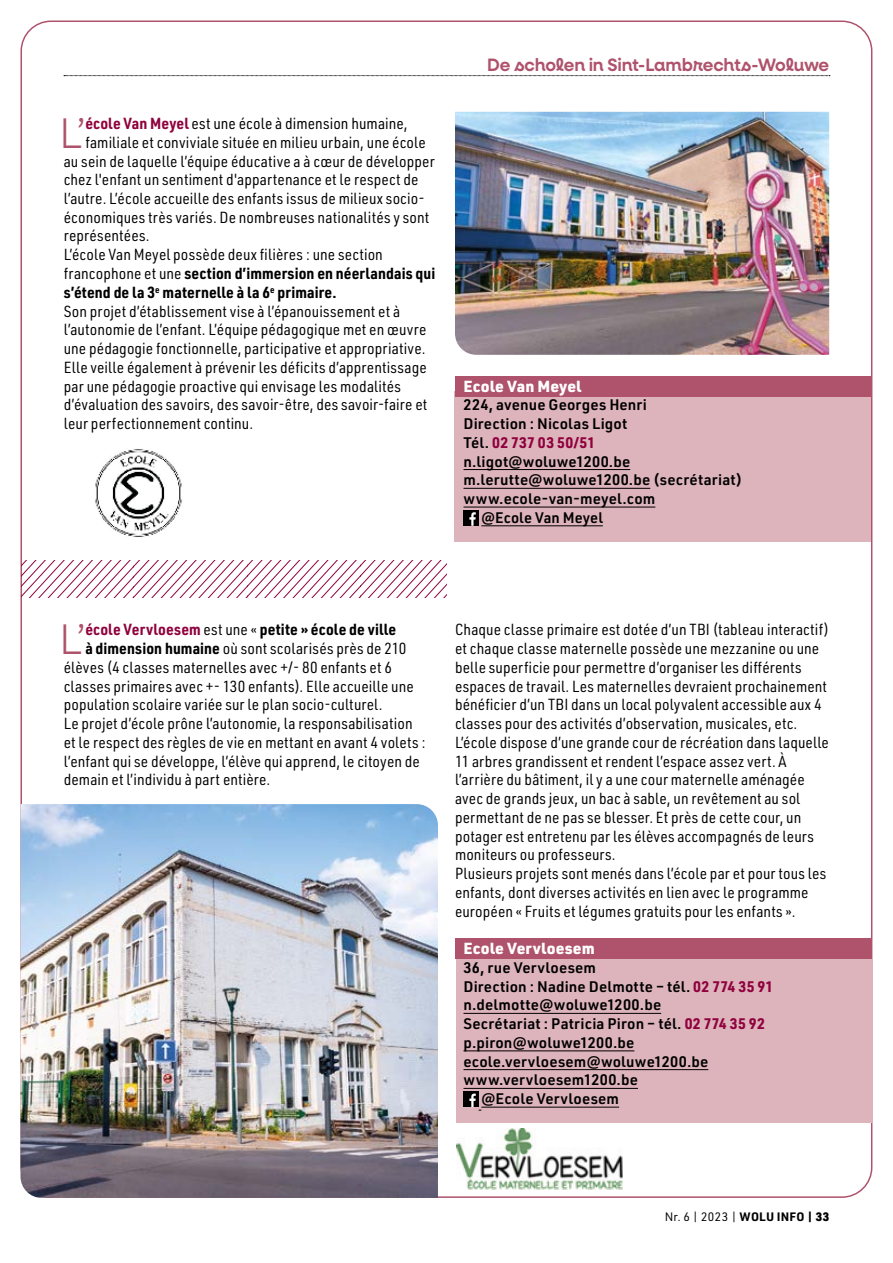
<style>
.page{position:relative;width:893px;height:1263px;background:#fff}
.page>*{position:absolute;margin:0;border:0;box-sizing:border-box;transform-origin:0 0}
.t1{font:300 42.9px "Neulis Cursive";color:#af526b}
.t2{font:600 18px "Neulis Cursive";letter-spacing:-.01em;color:#af526b}
.t3{font:15.75px/18.8px "URWDIN Semi Cond";letter-spacing:.01em;color:#000}
.t4{font:700 15.75px "URWDIN Semi Cond";letter-spacing:.01em;color:#000}
.t5{font:900 15.75px "URWDIN";letter-spacing:.005em;color:#fff}
.t6{font:600 15px "URWDIN";letter-spacing:.015em;color:#000}
.t7{font:700 15px "URWDIN";letter-spacing:.02em;color:#8f023d}
.t8{font:12px "URWDIN";letter-spacing:.03em;color:#000}
.s1{font-weight:700;color:#8f023d}
.s2{font-weight:400}
.s3{font-weight:600;color:#000}
.s4{color:#8f023d}
.s5{font-weight:700}
.s6{font-weight:900}
</style>
<div class="page">
<svg style="left:64px;top:75px;width:766px;height:1px"></svg>
<div style="left:455px;top:392px;width:416px;height:150px;background:#ddb3bc"></div>
<div style="left:456px;top:940px;width:416px;height:183px;background:#ddb3bc"></div>
<div style="left:455px;top:376px;width:417px;height:20px;background:#af526b"></div>
<hr style="left:463px;top:469px;width:167px;height:1px;background:#000">
<hr style="left:463px;top:488px;width:187px;height:1px;background:#000">
<hr style="left:463px;top:507px;width:192px;height:1px;background:#000">
<hr style="left:481px;top:525px;width:122px;height:1px;background:#000">
<div style="left:463px;top:510px;width:16px;height:15px;background:#000"></div>
<svg style="left:469px;top:512px;width:7px;height:14px"></svg>
<div style="left:455px;top:939px;width:417px;height:20px;background:#af526b"></div>
<hr style="left:463px;top:1013px;width:198px;height:1px;background:#000">
<hr style="left:463px;top:1050px;width:171px;height:1px;background:#000">
<hr style="left:463px;top:1069px;width:245px;height:1px;background:#000">
<hr style="left:463px;top:1088px;width:175px;height:1px;background:#000">
<hr style="left:481px;top:1107px;width:138px;height:1px;background:#000">
<div style="left:463px;top:1091px;width:16px;height:16px;background:#000"></div>
<svg style="left:469px;top:1093px;width:12px;height:18px"></svg>
<img style="left:455px;top:112px;width:374px;height:243px">
<img style="left:21px;top:804px;width:417px;height:394px">
<svg style="left:22px;top:560px;width:424px;height:38px"></svg>
<img style="left:95px;top:449px;width:88px;height:88px">
<img style="left:456px;top:1128px;width:167px;height:61px">
<h1 class="t1" style="left:60px;top:103px;width:27px">L’</h1>
<p class="t3" style="left:85px;top:114px;width:324px"><span class="s1">école Van Meyel</span> est une école à dimension humaine,</p>
<p class="t3" style="left:85px;top:132px;width:342px">familiale et conviviale située en milieu urbain, une école</p>
<p class="t3" style="left:64px;top:151px;width:372px">au sein de laquelle l’équipe éducative a à cœur de développer</p>
<p class="t3" style="left:64px;top:170px;width:356px">chez l'enfant un sentiment d'appartenance et le respect de</p>
<p class="t3" style="left:64px;top:189px;width:362px">l’autre. L’école accueille des enfants issus de milieux socio-</p>
<p class="t3" style="left:64px;top:207px;width:367px">économiques très variés. De nombreuses nationalités y sont</p>
<p class="t3" style="left:64px;top:226px;width:87px">représentées.</p>
<p class="t3" style="left:64px;top:245px;width:321px">L’école Van Meyel possède deux filières : une section</p>
<p class="t4" style="left:64px;top:263px;width:373px"><span class="s2">francophone et une</span> section d’immersion en néerlandais qui</p>
<p class="t4" style="left:64px;top:281px;width:274px">s’étend de la 3<sup>e</sup> maternelle à la 6<sup>e</sup> primaire.</p>
<p class="t3" style="left:64px;top:301px;width:338px">Son projet d’établissement vise à l’épanouissement et à</p>
<p class="t3" style="left:64px;top:320px;width:364px">l’autonomie de l’enfant. L’équipe pédagogique met en œuvre</p>
<p class="t3" style="left:64px;top:339px;width:363px">une pédagogie fonctionnelle, participative et appropriative.</p>
<p class="t3" style="left:64px;top:357px;width:365px">Elle veille également à prévenir les déficits d’apprentissage</p>
<p class="t3" style="left:64px;top:376px;width:339px">par une pédagogie proactive qui envisage les modalités</p>
<p class="t3" style="left:64px;top:395px;width:365px">d’évaluation des savoirs, des savoir-être, des savoir-faire et</p>
<p class="t3" style="left:64px;top:414px;width:191px">leur perfectionnement continu.</p>
<p class="t2" style="left:487px;top:52px;width:343px">De scholen in Sint-Lambrechts-Woluwe</p>
<p class="t5" style="left:463px;top:375px;width:119px">Ecole Van Meyel</p>
<p class="t6" style="left:463px;top:395px;width:185px">224, avenue Georges Henri</p>
<p class="t6" style="left:463px;top:413px;width:165px">Direction : Nicolas Ligot</p>
<p class="t7" style="left:463px;top:432px;width:133px"><span class="s3">Tél.</span> 02 737 03 50/51</p>
<p class="t6" style="left:463px;top:451px;width:168px">n.ligot@woluwe1200.be</p>
<p class="t6" style="left:463px;top:470px;width:281px">m.lerutte@woluwe1200.be (secrétariat)</p>
<p class="t6" style="left:463px;top:488px;width:193px">www.ecole-van-meyel.com</p>
<p class="t6" style="left:481px;top:507px;width:123px">@Ecole Van Meyel</p>
<h1 class="t1" style="left:60px;top:609px;width:27px">L’</h1>
<p class="t4" style="left:85px;top:619px;width:312px"><span class="s4">école Vervloesem</span> <span class="s2">est une «</span> petite » école de ville</p>
<p class="t3" style="left:85px;top:639px;width:322px"><span class="s5">à dimension humaine</span> où sont scolarisés près de 210</p>
<p class="t3" style="left:64px;top:657px;width:330px">élèves (4 classes maternelles avec +/- 80 enfants et 6</p>
<p class="t3" style="left:64px;top:676px;width:351px">classes primaires avec +- 130 enfants). Elle accueille une</p>
<p class="t3" style="left:64px;top:695px;width:320px">population scolaire variée sur le plan socio-culturel.</p>
<p class="t3" style="left:64px;top:714px;width:350px">Le projet d’école prône l’autonomie, la responsabilisation</p>
<p class="t3" style="left:64px;top:732px;width:363px">et le respect des règles de vie en mettant en avant 4 volets :</p>
<p class="t3" style="left:64px;top:751px;width:358px">l’enfant qui se développe, l’élève qui apprend, le citoyen de</p>
<p class="t3" style="left:64px;top:770px;width:208px">demain et l’individu à part entière.</p>
<p class="t3" style="left:455px;top:620px;width:376px">Chaque classe primaire est dotée d’un TBI (tableau interactif) et chaque classe maternelle possède une mezzanine ou une belle superficie pour permettre d’organiser les différents espaces de travail. Les maternelles devraient prochainement bénéficier d’un TBI dans un local polyvalent accessible aux 4 classes pour des activités d’observation, musicales, etc.<br>L’école dispose d’une grande cour de récréation dans laquelle 11 arbres grandissent et rendent l’espace assez vert. À l’arrière du bâtiment, il y a une cour maternelle aménagée avec de grands jeux, un bac à sable, un revêtement au sol permettant de ne pas se blesser. Et près de cette cour, un potager est entretenu par les élèves accompagnés de leurs moniteurs ou professeurs.<br>Plusieurs projets sont menés dans l’école par et pour tous les enfants, dont diverses activités en lien avec le programme européen « Fruits et légumes gratuits pour les enfants ».</p>
<p class="t5" style="left:463px;top:937px;width:133px">Ecole Vervloesem</p>
<p class="t6" style="left:463px;top:957px;width:134px">36, rue Vervloesem</p>
<p class="t6" style="left:463px;top:976px;width:311px">Direction : Nadine Delmotte – tél. <span class="s1">02 774 35 91</span></p>
<p class="t6" style="left:463px;top:995px;width:199px">n.delmotte@woluwe1200.be</p>
<p class="t6" style="left:463px;top:1013px;width:303px">Secrétariat : Patricia Piron – tél. <span class="s1">02 774 35 92</span></p>
<p class="t6" style="left:463px;top:1032px;width:172px">p.piron@woluwe1200.be</p>
<p class="t6" style="left:463px;top:1051px;width:246px">ecole.vervloesem@woluwe1200.be</p>
<p class="t6" style="left:463px;top:1070px;width:176px">www.vervloesem1200.be</p>
<p class="t6" style="left:481px;top:1088px;width:139px">@Ecole Vervloesem</p>
<p class="t8" style="left:665px;top:1208px;width:166px">Nr. 6 | 2023 | <span class="s5">WOLU INFO</span> <span class="s6">| 33</span></p>
</div>
